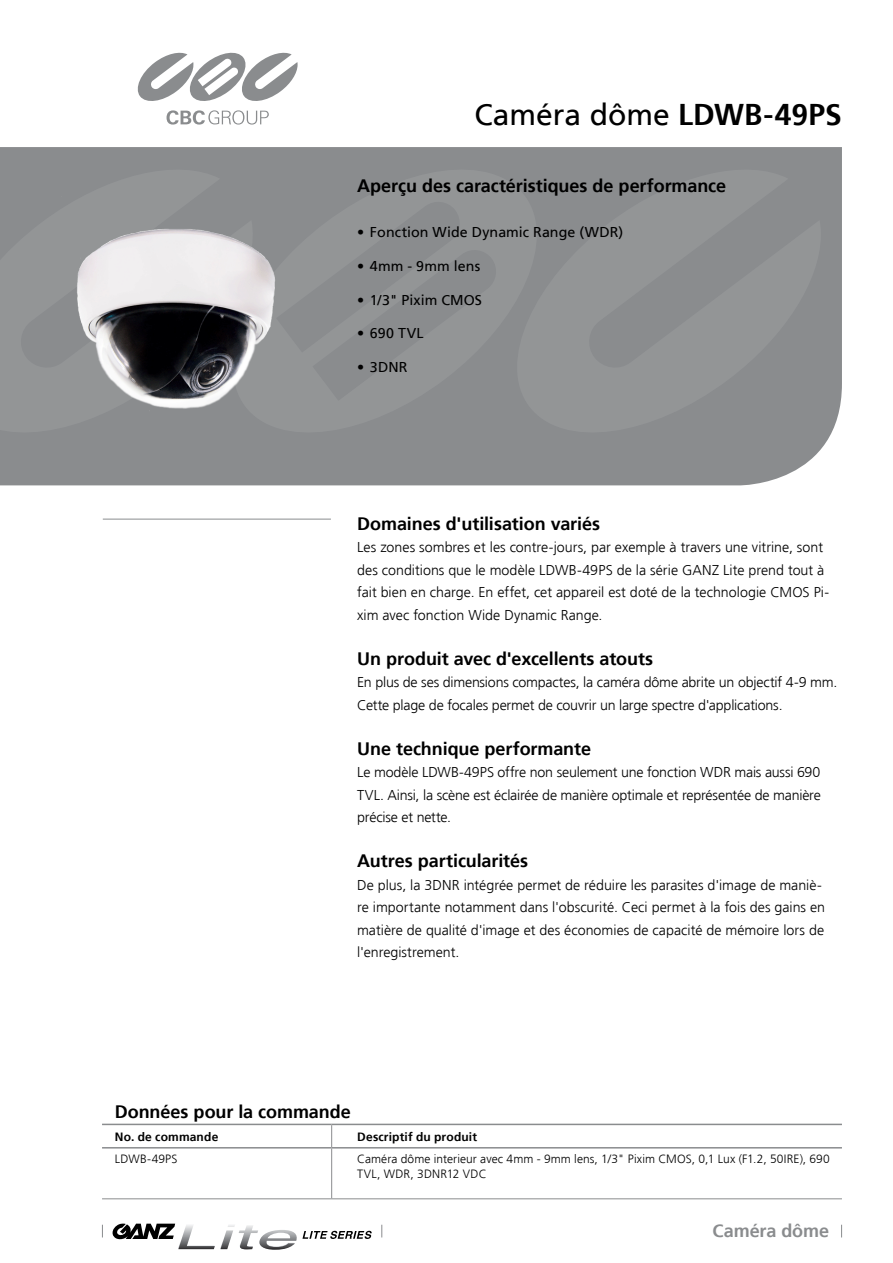
<style>
.page{position:relative;width:893px;height:1263px;background:#fff}
.page>*{position:absolute;margin:0;border:0;box-sizing:border-box;transform-origin:0 0}
.t1{font:30px "Frutiger LT Std";color:#000}
.t2{font:700 18px "Frutiger LT Std";letter-spacing:-.005em;color:#000}
.t3{font:700 18px "Frutiger LT Std";letter-spacing:-.005em;color:#8a8c8e}
.t4{font:300 14.25px/22.5px "Frutiger LT Std";color:#000}
.t5{font:14.25px "Frutiger LT Std";letter-spacing:.005em;color:#000}
.t6{font:300 12px/15px "Frutiger LT Std";letter-spacing:.01em;color:#000}
.t7{font:700 12px "Frutiger LT Std";letter-spacing:.015em;color:#000}
.s1{font-weight:700}
</style>
<div class="page">
<svg style="left:841px;top:1225px;width:1px;height:12px"></svg>
<div style="left:0;top:147px;width:842px;height:338px;background:#8a8c8e"></div>
<svg style="left:260px;top:168px;width:236px;height:266px;fill:#8a8c8e"></svg>
<div style="left:0;top:168px;width:260px;height:266px;background:#919395"></div>
<svg style="left:496px;top:168px;width:325px;height:266px;fill:#939596"></svg>
<hr style="left:103px;top:519px;width:228px;height:1px;background:#8a8c8e">
<svg style="left:167px;top:110px;width:102px;height:15px"></svg>
<svg style="left:137px;top:52px;width:161px;height:49px"></svg>
<svg style="left:102px;top:1225px;width:1px;height:12px"></svg>
<svg style="left:381px;top:1225px;width:1px;height:12px"></svg>
<svg style="left:113px;top:1223px;width:259px;height:27px"></svg>
<svg style="left:331px;top:1125px;width:1px;height:22px"></svg>
<hr style="left:331px;top:1148px;width:1px;height:50px;background:#8a8c8e">
<hr style="left:102px;top:1198px;width:230px;height:1px;background:#8a8c8e">
<hr style="left:332px;top:1198px;width:510px;height:1px;background:#8a8c8e">
<hr style="left:102px;top:1147px;width:230px;height:1px;background:#8a8c8e">
<hr style="left:332px;top:1147px;width:510px;height:1px;background:#8a8c8e">
<hr style="left:102px;top:1124px;width:230px;height:1px;background:#8a8c8e">
<hr style="left:332px;top:1124px;width:510px;height:1px;background:#8a8c8e">
<img style="left:61px;top:197px;width:237px;height:220px">
<h1 class="t1" style="left:475px;top:96px;width:369px">Caméra dôme <span class="s1">LDWB-49PS</span></h1>
<p class="t2" style="left:357px;top:175px;width:370px">Aperçu des caractéristiques de performance</p>
<p class="t5" style="left:357px;top:224px;width:268px">• Fonction Wide Dynamic Range (WDR)</p>
<p class="t5" style="left:357px;top:257px;width:125px">• 4mm - 9mm lens</p>
<p class="t5" style="left:357px;top:291px;width:126px">• 1/3" Pixim CMOS</p>
<p class="t5" style="left:357px;top:325px;width:68px">• 690 TVL</p>
<p class="t5" style="left:357px;top:359px;width:52px">• 3DNR</p>
<p class="t2" style="left:357px;top:513px;width:244px">Domaines d'utilisation variés</p>
<p class="t4" style="left:357px;top:536px;width:473px">Les zones sombres et les contre-jours, par exemple à travers une vitrine, sont des conditions que le modèle LDWB-49PS de la série GANZ Lite prend tout à fait bien en charge. En effet, cet appareil est doté de la technologie CMOS Pi&shy;xim avec fonction Wide Dynamic Range.</p>
<p class="t2" style="left:357px;top:648px;width:298px">Un produit avec d'excellents atouts</p>
<p class="t4" style="left:357px;top:671px;width:482px">En plus de ses dimensions compactes, la caméra dôme abrite un objectif 4-9 mm.<br>Cette plage de focales permet de couvrir un large spectre d'applications.</p>
<p class="t2" style="left:357px;top:738px;width:235px">Une technique performante</p>
<p class="t4" style="left:357px;top:761px;width:465px;text-align:justify">Le modèle LDWB-49PS offre non seulement une fonction WDR mais aussi 690<br>TVL. Ainsi, la scène est éclairée de manière optimale et représentée de manière précise et nette.</p>
<p class="t2" style="left:357px;top:850px;width:173px">Autres particularités</p>
<p class="t4" style="left:357px;top:874px;width:469px">De plus, la 3DNR intégrée permet de réduire les parasites d'image de maniè&shy;re importante notamment dans l'obscurité. Ceci permet à la fois des gains en matière de qualité d'image et des économies de capacité de mémoire lors de l'enregistrement.</p>
<p class="t2" style="left:115px;top:1101px;width:237px">Données pour la commande</p>
<p class="t7" style="left:115px;top:1130px;width:105px">No. de commande</p>
<p class="t7" style="left:357px;top:1130px;width:121px">Descriptif du produit</p>
<p class="t6" style="left:115px;top:1152px;width:64px">LDWB-49PS</p>
<p class="t6" style="left:357px;top:1152px;width:474px">Caméra dôme interieur avec 4mm - 9mm lens, 1/3" Pixim CMOS, 0,1 Lux (F1.2, 50IRE), 690<br>TVL, WDR, 3DNR12 VDC</p>
<p class="t3" style="left:713px;top:1220px;width:118px">Caméra dôme</p>
</div>
